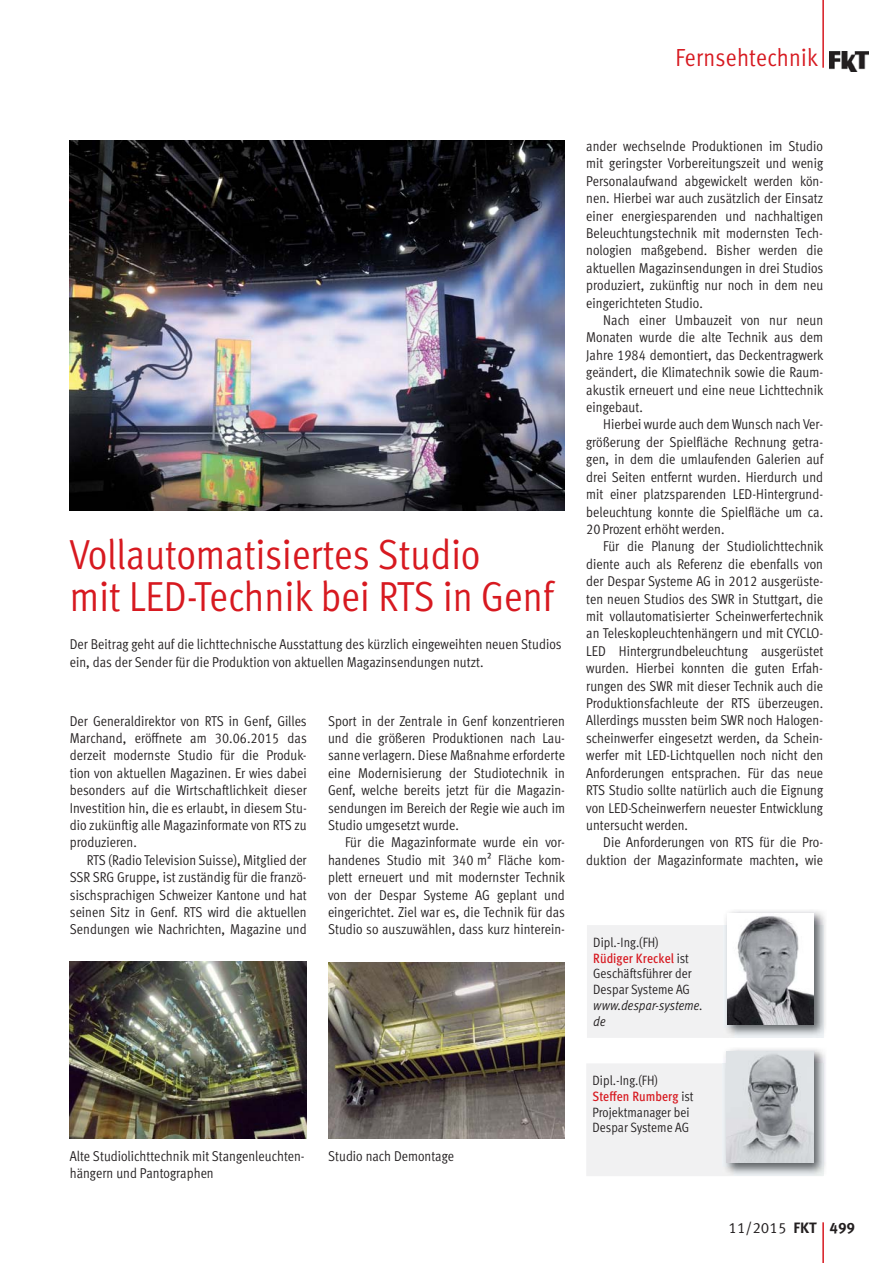
<style>
.page{position:relative;width:893px;height:1263px;background:#fff}
.page>*{position:absolute;margin:0;border:0;box-sizing:border-box;transform-origin:0 0}
.t1{font:42px/42px "Meta OT Cond Norm";color:#d71920}
.t2{font:24.75px "Meta OT Cond Norm";letter-spacing:.01em;color:#d71920}
.t3{font:15px "Meta OT Norm";color:#231f20}
.t4{font:14.25px/17.4px "Meta OT Cond Norm";color:#231f20;text-align:justify}
.t5{font:13.5px/15.8px "Meta OT Cond Norm";color:#231f20}
.t6{font:500 condensed 13.5px "Meta OT";letter-spacing:.005em;color:#d71920}
.t7{font:13.5px/15.8px "Meta OT Cond Norm Ita";color:#231f20}
.s1{font-family:"Meta OT Cond Norm";font-weight:400;font-stretch:normal;color:#231f20}
.s2{font-family:"Meta OT";font-weight:700}
</style>
<div class="page">
<img style="left:829px;top:51px;width:38px;height:20px">
<hr style="left:822px;top:0;width:1px;height:68px;background:#d71920">
<hr style="left:822px;top:1221px;width:1px;height:41px;background:#d71920">
<div style="left:587px;top:925px;width:236px;height:112px;background:#f1f1f2"></div>
<img style="left:725px;top:911px;width:101px;height:125px">
<img style="left:723px;top:924px;width:100px;height:112px">
<img style="left:727px;top:913px;width:86px;height:111px">
<div style="left:586px;top:1064px;width:136px;height:111px;background:#f1f1f2"></div>
<img style="left:724px;top:1049px;width:102px;height:126px">
<img style="left:722px;top:1063px;width:100px;height:112px">
<img style="left:726px;top:1051px;width:87px;height:111px">
<img style="left:70px;top:140px;width:494px;height:370px">
<img style="left:70px;top:961px;width:236px;height:177px">
<img style="left:328px;top:962px;width:236px;height:176px">
<h2 class="t2" style="left:675px;top:49px;width:144px">Fernsehtechnik</h2>
<h1 class="t1" style="left:70px;top:537px;width:485px">Vollautomatisiertes Studio<br>mit LED-Technik bei RTS in Genf</h1>
<p class="t4" style="left:70px;top:637px;width:493px">Der Beitrag geht auf die lichttechnische Ausstattung des kürzlich eingeweihten neuen Studios ein, das der Sender für die Produktion von aktuellen Magazinsendungen nutzt.</p>
<p class="t4" style="left:70px;top:713px;width:238px">Der Generaldirektor von RTS in Genf, Gilles Marchand, eröffnete am 30.06.2015 das derzeit modernste Studio für die Produk&shy;tion von aktuellen Magazinen. Er wies dabei besonders auf die Wirtschaftlichkeit dieser Investition hin, die es erlaubt, in diesem Stu&shy;dio zukünftig alle Magazinformate von RTS zu produzieren.</p>
<p class="t4" style="left:70px;top:852px;width:238px;text-indent:17px">RTS (Radio Television Suisse), Mitglied der SSR SRG Gruppe, ist zuständig für die franzö&shy;sischsprachigen Schweizer Kantone und hat seinen Sitz in Genf. RTS wird die aktuellen Sendungen wie Nachrichten, Magazine und</p>
<p class="t4" style="left:328px;top:713px;width:238px">Sport in der Zentrale in Genf konzentrieren und die größeren Produktionen nach Lau&shy;sanne verlagern. Diese Maßnahme erforderte eine Modernisierung der Studiotechnik in Genf, welche bereits jetzt für die Magazin&shy;sendungen im Bereich der Regie wie auch im Studio umgesetzt wurde.</p>
<p class="t4" style="left:328px;top:835px;width:238px;text-indent:17px">Für die Magazinformate wurde ein vor&shy;handenes Studio mit 340 m² Fläche kom&shy;plett erneuert und mit modernster Technik von der Despar Systeme AG geplant und eingerichtet. Ziel war es, die Technik für das Studio so auszuwählen, dass kurz hinterein-</p>
<p class="t4" style="left:70px;top:1148px;width:236px">Alte Studiolichttechnik mit Stangenleuchten&shy;hängern und Pantographen</p>
<p class="t4" style="left:328px;top:1148px;width:127px">Studio nach Demontage</p>
<p class="t4" style="left:586px;top:139px;width:238px">ander wechselnde Produktionen im Studio mit geringster Vorbereitungszeit und wenig Personalaufwand abgewickelt werden kön&shy;nen. Hierbei war auch zusätzlich der Einsatz einer energiesparenden und nachhaltigen Beleuchtungstechnik mit modernsten Tech&shy;nologien maßgebend. Bisher werden die aktuellen Magazinsendungen in drei Studios produziert, zukünftig nur noch in dem neu eingerichteten Studio.</p>
<p class="t4" style="left:586px;top:313px;width:239px;text-indent:17px">Nach einer Umbauzeit von nur neun Monaten wurde die alte Technik aus dem Jahre 1984 demontiert, das Deckentragwerk geändert, die Klimatechnik sowie die Raum&shy;akustik erneuert und eine neue Lichttechnik eingebaut.</p>
<p class="t4" style="left:586px;top:417px;width:238px;text-indent:17px">Hierbei wurde auch dem Wunsch nach Ver&shy;größerung der Spielfläche Rechnung getra&shy;gen, in dem die umlaufenden Galerien auf drei Seiten entfernt wurden. Hierdurch und mit einer platzsparenden LED-Hintergrund&shy;beleuchtung konnte die Spielfläche um ca.<br>20 Prozent erhöht werden.</p>
<p class="t4" style="left:586px;top:539px;width:239px;text-indent:17px">Für die Planung der Studiolichttechnik diente auch als Referenz die ebenfalls von der Despar Systeme AG in 2012 ausgerüste&shy;ten neuen Studios des SWR in Stuttgart, die mit vollautomatisierter Scheinwerfertechnik an Teleskopleuchtenhängern und mit CYCLO-LED Hintergrundbeleuchtung ausgerüstet wurden. Hierbei konnten die guten Erfah&shy;rungen des SWR mit dieser Technik auch die Produktionsfachleute der RTS überzeugen.<br>Allerdings mussten beim SWR noch Halogen&shy;scheinwerfer eingesetzt werden, da Schein&shy;werfer mit LED-Lichtquellen noch nicht den Anforderungen entsprachen. Für das neue RTS Studio sollte natürlich auch die Eignung von LED-Scheinwerfern neuester Entwicklung untersucht werden.</p>
<p class="t4" style="left:586px;top:835px;width:238px;text-align:right">Die Anforderungen von RTS für die Pro&shy;duktion der Magazinformate machten, wie</p>
<p class="t5" style="left:593px;top:935px;width:67px">Dipl.-Ing.(FH)</p>
<p class="t6" style="left:593px;top:952px;width:97px">Rüdiger Kreckel <span class="s1">ist</span></p>
<p class="t5" style="left:593px;top:966px;width:100px">Geschäftsführer der<br>Despar Systeme AG</p>
<p class="t7" style="left:593px;top:997px;width:111px">www.despar-systeme. de</p>
<p class="t5" style="left:592px;top:1073px;width:67px">Dipl.-Ing.(FH)</p>
<p class="t6" style="left:592px;top:1090px;width:102px">Steffen Rumberg <span class="s1">ist</span></p>
<p class="t5" style="left:592px;top:1105px;width:98px">Projektmanager bei<br>Despar Systeme AG</p>
<p class="t3" style="left:728px;top:1218px;width:128px">11/2015 <span class="s2">FKT 499</span></p>
</div>
